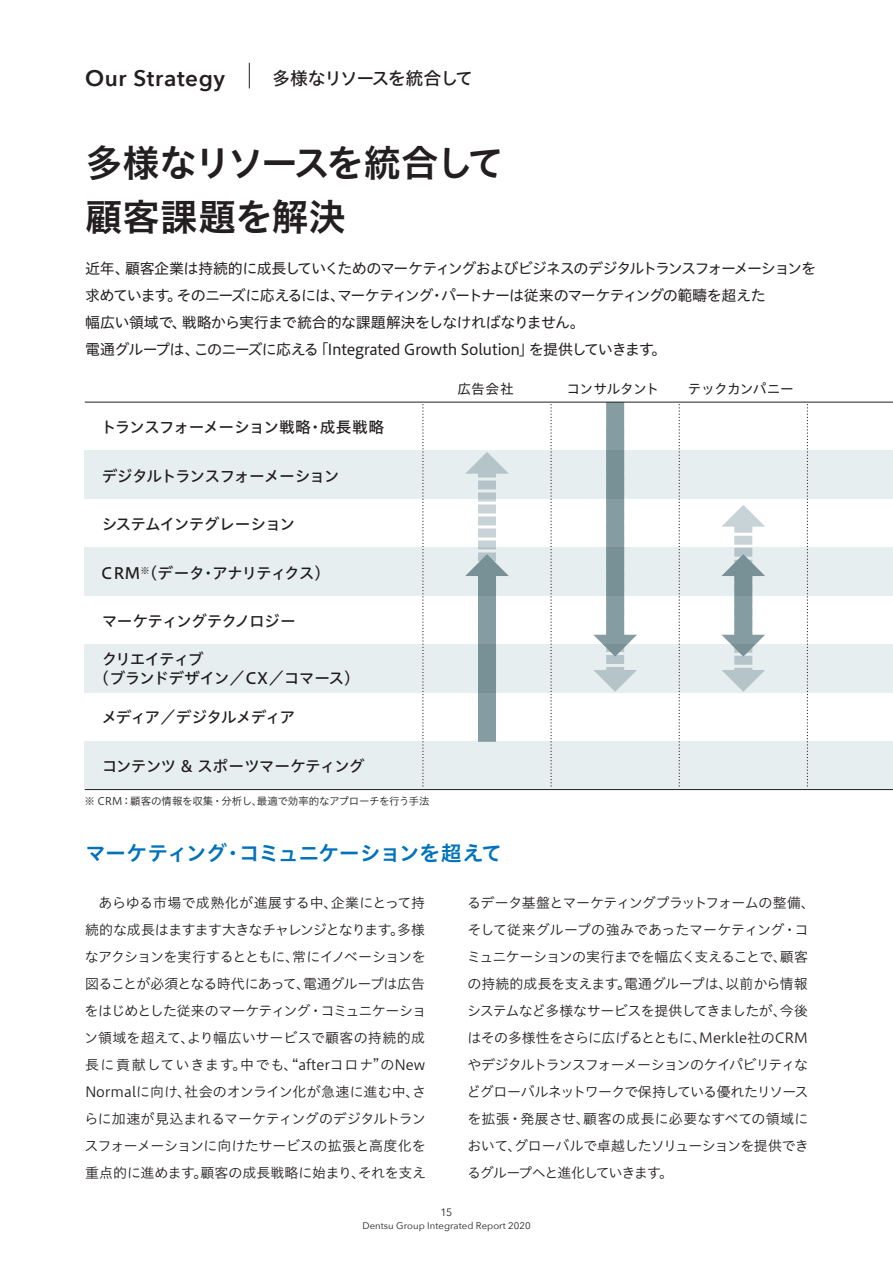
<style>
.page{position:relative;width:893px;height:1263px;background:#fff}
.page>*{position:absolute;margin:0;border:0;box-sizing:border-box;transform-origin:0 0}
.t1{font:37.5px/54px "Hiragino UD Sans Std W6";letter-spacing:-.025em;color:#231f20}
.t2{font:600 22.5px "Avenir Next";letter-spacing:.025em;color:#231f20}
.t3{font:21px "Hiragino UD Sans Std W6";letter-spacing:-.04em;color:#0072bc}
.t4{font:18px "Hiragino UD Sans Std W5";letter-spacing:-.085em;color:#231f20}
.t5{font:15.75px/19.8px "Hiragino UD Sans Std W5";letter-spacing:-.055em;color:#231f20}
.t6{font:15.75px "Hiragino UD Sans Std W5";letter-spacing:-.075em;color:#231f20}
.t7{font:15px/27px "Hiragino UD Sans Std W4";letter-spacing:-.05em;color:#231f20}
.t8{font:13.95px/27px "Hiragino UD Sans Std W3";letter-spacing:-.03em;color:#231f20;text-align:justify}
.t9{font:13.65px "Hiragino UD Sans Std W4";letter-spacing:-.04em;color:#231f20}
.t10{font:10.65px "Avenir Next";color:#231f20}
.t11{font:10.5px "Hiragino UD Sans Std W3";letter-spacing:-.02em;color:#231f20}
.t12{font:9.6px "Avenir Next";letter-spacing:.005em;color:#231f20}
</style>
<div class="page">
<div style="left:85px;top:451px;width:808px;height:48px;background:#e7eeef"></div>
<div style="left:85px;top:548px;width:808px;height:48px;background:#e7eeef"></div>
<div style="left:85px;top:645px;width:808px;height:48px;background:#e7eeef"></div>
<div style="left:85px;top:742px;width:808px;height:48px;background:#e7eeef"></div>
<hr style="left:85px;top:402px;width:808px;height:1px;background:#231f20">
<hr style="left:85px;top:789px;width:808px;height:1px;background:#231f20">
<div style="left:478px;top:573px;width:18px;height:169px;background:#849ca2"></div>
<svg style="left:465px;top:452px;width:44px;height:241px"></svg>
<div style="left:606px;top:402px;width:18px;height:236px;background:#849ca2"></div>
<svg style="left:593px;top:427px;width:44px;height:265px"></svg>
<svg style="left:721px;top:505px;width:44px;height:187px"></svg>
<svg style="left:422px;top:405px;width:2px;height:382px"></svg>
<svg style="left:550px;top:405px;width:2px;height:382px"></svg>
<svg style="left:679px;top:405px;width:1px;height:382px"></svg>
<svg style="left:807px;top:405px;width:1px;height:382px"></svg>
<svg style="left:249px;top:63px;width:1px;height:25px"></svg>
<h2 class="t2" style="left:85px;top:58px;width:142px">Our Strategy</h2>
<p class="t4" style="left:272px;top:65px;width:203px">多様なリソースを統合して</p>
<h1 class="t1" style="left:85px;top:134px;width:421px">多様なリソースを統合して顧客課題を解決</h1>
<p class="t7" style="left:85px;top:254px;width:733px">近年、顧客企業は持続的に成長していくためのマーケティングおよびビジネスのデジタルトランスフォーメーションを求めています。そのニーズに応えるには、マーケティング・パートナーは従来のマーケティングの範疇を超えた<br>幅広い領域で、戦略から実行まで統合的な課題解決をしなければなりません。<br>電通グループは、このニーズに応える「Integrated Growth Solution」を提供していきます。</p>
<p class="t5" style="left:100px;top:416px;width:285px">トランスフォーメーション戦略・成長戦略</p>
<p class="t5" style="left:101px;top:465px;width:240px">デジタルトランスフォーメーション</p>
<p class="t5" style="left:101px;top:513px;width:196px">システムインテグレーション</p>
<p class="t5" style="left:102px;top:562px;width:222px">CRM<sup>※</sup>(データ・アナリティクス)</p>
<p class="t5" style="left:101px;top:611px;width:196px">マーケティングテクノロジー</p>
<p class="t5" style="left:101px;top:648px;width:252px">クリエイティブ<br>(ブランドデザイン／CX／コマース)</p>
<p class="t6" style="left:101px;top:705px;width:195px">メディア／デジタルメディア</p>
<p class="t5" style="left:101px;top:755px;width:265px">コンテンツ &amp; スポーツマーケティング</p>
<p class="t11" style="left:84px;top:793px;width:347px">※ CRM：顧客の情報を収集・分析し、最適で効率的なアプローチを行う手法</p>
<p class="t9" style="left:457px;top:378px;width:58px">広告会社</p>
<p class="t9" style="left:566px;top:378px;width:94px">コンサルタント</p>
<p class="t9" style="left:688px;top:378px;width:108px">テックカンパニー</p>
<h3 class="t3" style="left:85px;top:837px;width:419px">マーケティング・コミュニケーションを超えて</h3>
<p class="t8" style="left:84px;top:888px;width:343px;text-indent:14px">あらゆる市場で成熟化が進展する中、企業にとって持続的な成長はますます大きなチャレンジとなります。多様なアクションを実行するとともに、常にイノベーションを図ることが必須となる時代にあって、電通グループは広告をはじめとした従来のマーケティング・コミュニケーション領域を超えて、より幅広いサービスで顧客の持続的成長に貢献していきます。中でも、“afterコロナ”のNew Normalに向け、社会のオンライン化が急速に進む中、さらに加速が見込まれるマーケティングのデジタルトランスフォーメーションに向けたサービスの拡張と高度化を重点的に進めます。顧客の成長戦略に始まり、それを支え</p>
<p class="t8" style="left:467px;top:888px;width:350px;text-align:left">るデータ基盤とマーケティングプラットフォームの整備、そして従来グループの強みであったマーケティング・コミュニケーションの実行までを幅広く支えることで、顧客の持続的成長を支えます。電通グループは、以前から情報システムなど多様なサービスを提供してきましたが、今後はその多様性をさらに広げるとともに、Merkle社のCRMやデジタルトランスフォーメーションのケイパビリティなどグローバルネットワークで保持している優れたリソースを拡張・発展させ、顧客の成長に必要なすべての領域において、グローバルで卓越したソリューションを提供できるグループへと進化していきます。</p>
<p class="t10" style="left:440px;top:1203px;width:14px">15</p>
<p class="t12" style="left:362px;top:1217px;width:170px">Dentsu Group Integrated Report 2020</p>
</div>
